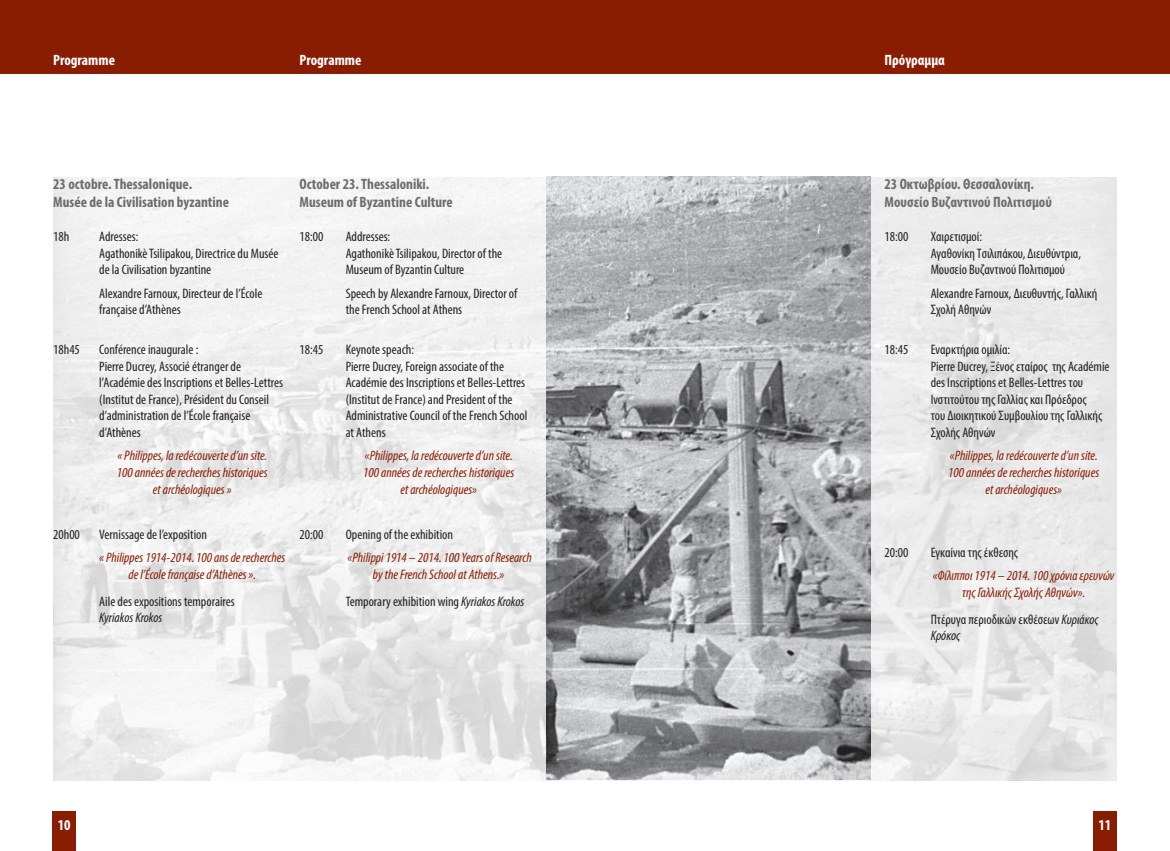
<style>
.page{position:relative;width:1170px;height:851px;background:#fff}
.page>*{position:absolute;margin:0;border:0;box-sizing:border-box;transform-origin:0 0}
.titles{font:700 condensed 15px "Myriad Pro";color:#6c6d70}
.titles-2{font:700 condensed 15px "Myriad Pro";color:#fff}
.Prog-F{font:condensed 13.75px/16.5px "Myriad Pro";color:#231f20}
.Prog-title{font:italic condensed 13.75px/16.5px "Myriad Pro";color:#891d02;text-align:center}
.Prog-E{font:condensed 13.75px/16.5px "Myriad Pro";color:#231f20}
.Prog-G{font:condensed 13.75px/16.5px "Myriad Pro";color:#231f20}
.s1{font-style:italic}
</style>
<div class="page">
<div style="left:52px;top:811px;width:24px;height:39px;background:#891d02"></div>
<div style="left:1092px;top:811px;width:24px;height:39px;background:#891d02"></div>
<img style="left:53px;top:177px;width:1063px;height:603px">
<div style="left:0;top:0;width:1169px;height:74px;background:#891d02"></div>
<img style="left:546px;top:176px;width:324px;height:603px">
<p class="titles-2" style="left:53px;top:51px;width:63px">Programme</p>
<p class="titles-2" style="left:299px;top:51px;width:63px">Programme</p>
<p class="titles-2" style="left:884px;top:51px;width:62px">Πρόγραμμα</p>
<p class="titles" style="left:53px;top:174px;width:140px">23 octobre. Thessalonique.</p>
<p class="titles" style="left:53px;top:192px;width:177px">Musée de la Civilisation byzantine</p>
<p class="Prog-F" style="left:53px;top:228px;width:18px">18h</p>
<p class="Prog-F" style="left:99px;top:228px;width:181px">Adresses:<br>Agathonikè Tsilipakou, Directrice du Musée de la Civilisation byzantine</p>
<p class="Prog-F" style="left:99px;top:285px;width:165px">Alexandre Farnoux, Directeur de l’École française d’Athènes</p>
<p class="Prog-F" style="left:53px;top:341px;width:28px">18h45</p>
<p class="Prog-F" style="left:99px;top:341px;width:185px">Conférence inaugurale :<br>Pierre Ducrey, Associé étranger de l’Académie des Inscriptions et Belles-Lettres (Institut de France), Président du Conseil d’administration de l’École française d’Athènes</p>
<p class="Prog-title" style="left:117px;top:447px;width:152px">« Philippes, la redécouverte d’un site.<br>100 années de recherches historiques et archéologiques »</p>
<p class="Prog-F" style="left:53px;top:525px;width:28px">20h00</p>
<p class="Prog-F" style="left:99px;top:525px;width:109px">Vernissage de l’exposition</p>
<p class="Prog-title" style="left:99px;top:549px;width:188px">« Philippes 1914-2014. 100 ans de recherches de l’École française d’Athènes ».</p>
<p class="Prog-F" style="left:99px;top:593px;width:137px">Aile des expositions temporaires<br><span class="s1">Kyriakos Krokos</span></p>
<p class="titles" style="left:299px;top:174px;width:131px">October 23. Thessaloniki.</p>
<p class="titles" style="left:299px;top:192px;width:155px">Museum of Byzantine Culture</p>
<p class="Prog-F" style="left:299px;top:228px;width:25px">18:00</p>
<p class="Prog-F" style="left:345px;top:228px;width:158px">Addresses:<br>Agathonikè Tsilipakou, Director of the<br>Museum of Byzantin Culture</p>
<p class="Prog-F" style="left:345px;top:285px;width:173px">Speech by Alexandre Farnoux, Director of the French School at Athens</p>
<p class="Prog-E" style="left:299px;top:341px;width:25px">18:45</p>
<p class="Prog-E" style="left:345px;top:341px;width:183px">Keynote speach:<br>Pierre Ducrey, Foreign associate of the Académie des Inscriptions et Belles-Lettres (Institut de France) and President of the Administrative Council of the French School at Athens</p>
<p class="Prog-title" style="left:363px;top:447px;width:152px">«Philippes, la redécouverte d’un site.<br>100 années de recherches historiques et archéologiques»</p>
<p class="Prog-F" style="left:299px;top:525px;width:25px">20:00</p>
<p class="Prog-F" style="left:345px;top:525px;width:109px">Opening of the exhibition</p>
<p class="Prog-title" style="left:347px;top:549px;width:186px">«Philippi 1914 – 2014. 100 Years of Research by the French School at Athens.»</p>
<p class="Prog-F" style="left:345px;top:593px;width:180px">Temporary exhibition wing <span class="s1">Kyriakos Krokos</span></p>
<p class="titles" style="left:884px;top:174px;width:151px">23 Οκτωβρίου. Θεσσαλονίκη.</p>
<p class="titles" style="left:884px;top:192px;width:169px">Μουσείο Βυζαντινού Πολιτισμού</p>
<p class="Prog-G" style="left:884px;top:228px;width:25px">18:00</p>
<p class="Prog-G" style="left:930px;top:228px;width:152px">Χαιρετισμοί:<br>Αγαθονίκη Τσιλιπάκου, Διευθύντρια,<br>Μουσείο Βυζαντινού Πολιτισμού</p>
<p class="Prog-E" style="left:930px;top:285px;width:168px">Alexandre Farnoux, Διευθυντής, Γαλλική<br>Σχολή Αθηνών</p>
<p class="Prog-E" style="left:884px;top:341px;width:25px">18:45</p>
<p class="Prog-E" style="left:930px;top:341px;width:180px">Εναρκτήρια ομιλία:<br>Pierre Ducrey, Ξένος εταίρος της Académie des Inscriptions et Belles-Lettres του<br>Ινστιτούτου της Γαλλίας και Πρόεδρος<br>του Διοικητικού Συμβουλίου της Γαλλικής<br>Σχολής Αθηνών</p>
<p class="Prog-title" style="left:948px;top:447px;width:152px">«Philippes, la redécouverte d’un site.<br>100 années de recherches historiques et archéologiques»</p>
<p class="Prog-G" style="left:884px;top:543px;width:25px">20:00</p>
<p class="Prog-G" style="left:930px;top:543px;width:89px">Εγκαίνια της έκθεσης</p>
<p class="Prog-title" style="left:932px;top:567px;width:183px">«Φίλιπποι 1914 – 2014. 100 χρόνια ερευνών της Γαλλικής Σχολής Αθηνών».</p>
<p class="Prog-G" style="left:930px;top:611px;width:169px">Πτέρυγα περιοδικών εκθέσεων <span class="s1">Κυριάκος<br>Κρόκος</span></p>
<p class="titles-2" style="left:58px;top:815px;width:14px">10</p>
<p class="titles-2" style="left:1098px;top:815px;width:14px">11</p>
</div>
